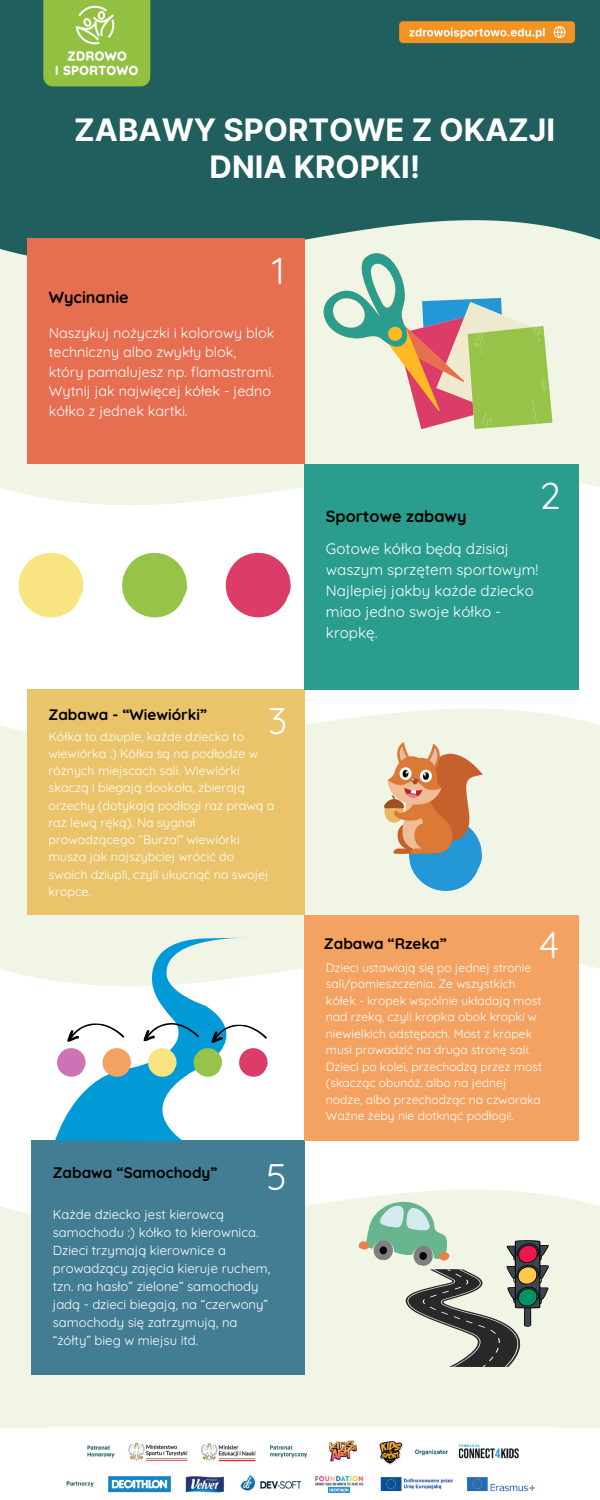
<style>
.page{position:relative;width:600px;height:1500px;background:#fff}
.page>*{position:absolute;margin:0;border:0;box-sizing:border-box;transform-origin:0 0}
.t1{font:37.3px "Quicksand";color:#fff}
.t2{font:700 31px/36.8px "Inter";color:#fff;text-align:center}
.t3{font:700 16.2px "Quicksand";color:#000}
.t4{font:700 15.2px "Quicksand";color:#000}
.t5{font:15.1px/21px "Quicksand";color:#fff}
.t6{font:14.3px/19.5px "Quicksand";color:#fff}
.t7{font:13.1px/18px "Quicksand";color:#fff}
.t8{font:12.5px/17.2px "Quicksand";color:#fff}
.t9{font:12.1px/16.5px "Quicksand";color:#fff}
</style>
<div class="page">
<img style="left:0;top:0;width:600px;height:1428px">
<img style="left:48px;top:1427px;width:510px;height:66px">
<div style="left:27px;top:239px;width:277px;height:225px;background:#e76f51"></div>
<div style="left:27px;top:689px;width:277px;height:226px;background:#e9c46a"></div>
<div style="left:31px;top:1140px;width:273px;height:235px;background:#437d94"></div>
<div style="left:304px;top:464px;width:275px;height:226px;background:#2a9d8f"></div>
<div style="left:304px;top:915px;width:275px;height:225px;background:#f4a261"></div>
<svg style="left:296px;top:233px;width:12px;height:183px"></svg>
<svg style="left:308px;top:233px;width:244px;height:196px;background:#ced4b6"></svg>
<svg style="left:226px;top:552px;width:65px;height:65px"></svg>
<svg style="left:122px;top:552px;width:65px;height:65px"></svg>
<svg style="left:18px;top:552px;width:66px;height:65px"></svg>
<svg style="left:409px;top:854px;width:73px;height:37px;background:#50abd9"></svg>
<img style="left:384px;top:742px;width:99px;height:112px">
<svg style="left:55px;top:936px;width:197px;height:205px"></svg>
<svg style="left:143px;top:1022px;width:125px;height:55px"></svg>
<svg style="left:57px;top:1022px;width:74px;height:55px"></svg>
<svg style="left:357px;top:1192px;width:192px;height:175px;background:#bec7b9"></svg>
<p class="t2" style="left:74px;top:112px;width:483px">ZABAWY SPORTOWE Z OKAZJI<br>DNIA KROPKI!</p>
<p class="t3" style="left:49px;top:287px;width:81px">Wycinanie</p>
<p class="t1" style="left:271px;top:247px;width:15px">1</p>
<p class="t6" style="left:49px;top:323px;width:227px">Naszykuj nożyczki i kolorowy blok techniczny albo zwykły blok, który pamalujesz np. flamastrami.<br>Wytnij jak najwięcej kółek - jedno kółko z jednek kartki.</p>
<p class="t1" style="left:268px;top:697px;width:21px">3</p>
<p class="t4" style="left:49px;top:704px;width:160px">Zabawa - “Wiewiórki”</p>
<p class="t8" style="left:49px;top:727px;width:227px">Kółka to dziuple, każde dziecko to wiewiórka :) Kółka są na podłodze w różnych miejscach sali. Wiewiórki skaczą i biegają dookoła, zbierają orzechy (dotykają podłogi raz prawą a raz lewą ręką). Na sygnał prowadzącego “Burza!” wiewiórki musza jak najszybciej wrócić do swoich dziupli, czyli ukucnąć na swojej kropce.</p>
<p class="t4" style="left:53px;top:1163px;width:166px">Zabawa “Samochody”</p>
<p class="t1" style="left:266px;top:1153px;width:22px">5</p>
<p class="t7" style="left:53px;top:1205px;width:219px">Każde dziecko jest kierowcą samochodu :) kółko to kierownica.<br>Dzieci trzymają kierownice a prowadzący zajęcia kieruje ruchem, tzn. na hasło” zielone” samochody jadą - dzieci biegają, na “czerwony” samochody się zatrzymują, na “żółty” bieg w miejsu itd.</p>
<p class="t3" style="left:326px;top:506px;width:142px">Sportowe zabawy</p>
<p class="t1" style="left:540px;top:472px;width:22px">2</p>
<p class="t5" style="left:326px;top:538px;width:214px">Gotowe kółka będą dzisiaj waszym sprzętem sportowym!<br>Najlepiej jakby każde dziecko miao jedno swoje kółko - kropkę.</p>
<p class="t4" style="left:324px;top:934px;width:124px">Zabawa “Rzeka”</p>
<p class="t1" style="left:540px;top:921px;width:21px">4</p>
<p class="t9" style="left:326px;top:959px;width:218px">Dzieci ustawiają się po jednej stronie sali/pomieszczenia. Ze wszystkich kółek - kropek wspólnie układają most nad rzeką, czyli kropka obok kropki w niewielkich odstępach. Most z kropek musi prowadzić na druga stronę sali.<br>Dzieci po kolei, przechodzą przez most (skacząc obunóż, albo na jednej nodze, albo przechodząc na czworaka Ważne żeby nie dotknąć podłogi!.</p>
</div>
